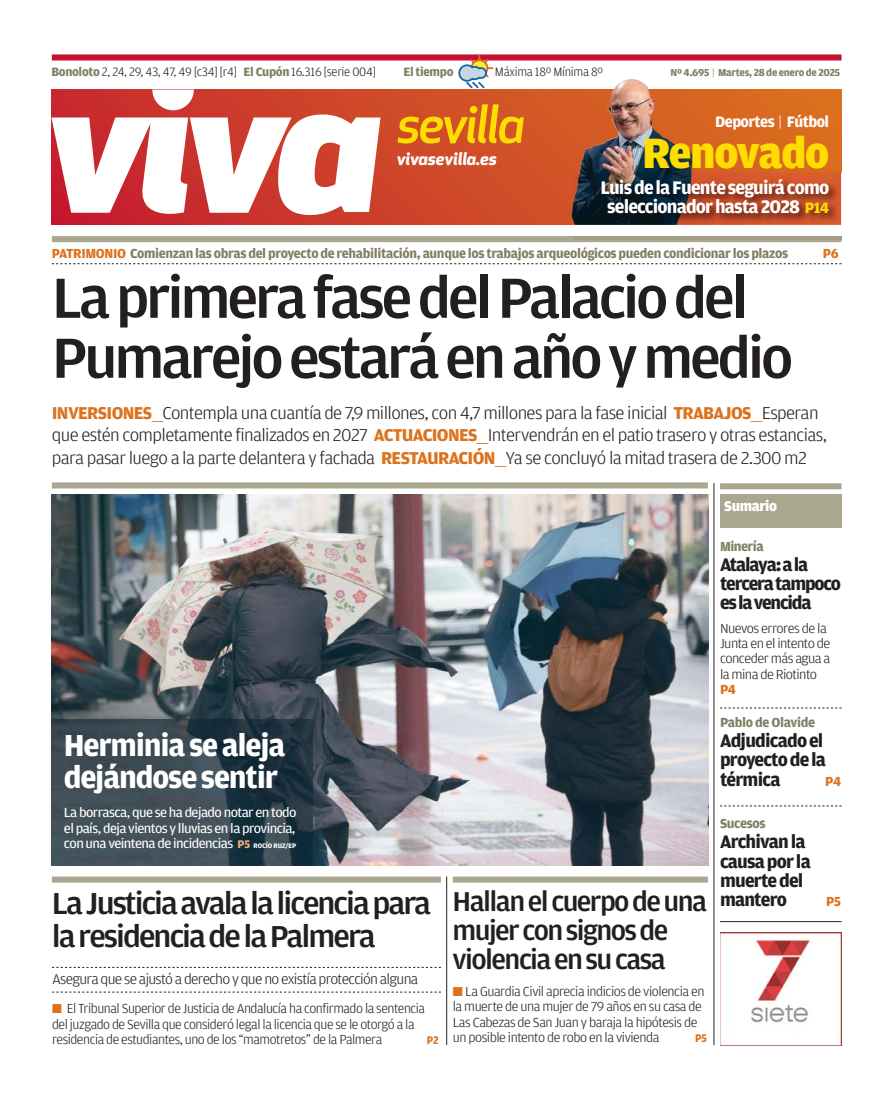
<style>
.page{position:relative;width:893px;height:1094px;background:#fff}
.page>*{position:absolute;margin:0;border:0;box-sizing:border-box;transform-origin:0 0}
.t1{font:500 60px/60px "Amplitude";letter-spacing:-.055em;color:#231f20;scale:1.05 1}
.t2{font:italic 500 51.45px "Apex New";letter-spacing:-.045em;color:#fd0}
.t3{font:900 45px "Amplitude";letter-spacing:-.025em;color:#fd0}
.t4{font:500 32.1px/32.1px "Amplitude";letter-spacing:-.06em;color:#231f20;scale:1.05 1}
.t5{font:700 32.1px/32.1px "Amplitude";letter-spacing:-.035em;color:#fff}
.t6{font:500 28.95px/29px "Amplitude";letter-spacing:-.055em;color:#231f20}
.t7{font:700 19.35px/19.4px "Amplitude";letter-spacing:-.045em;color:#231f20}
.t8{font:700 19.35px/19.4px "Amplitude";letter-spacing:-.045em;color:#fff;text-align:center}
.t9{font:700 19.35px/19.4px "Amplitude";letter-spacing:-.065em;color:#231f20}
.t10{font:300 18.15px/22.2px "Amplitude";letter-spacing:-.035em;color:#231f20;scale:1.05 1}
.t11{font:italic 700 17.1px "Apex New";letter-spacing:-.005em;color:#fff}
.t12{font:700 16.05px "Amplitude";letter-spacing:-.035em;color:#fff}
.t13{font:300 15px "Amplitude";letter-spacing:-.045em;color:#231f20;scale:1.05 1}
.t14{font:900 15px "Amplitude";letter-spacing:-.025em;color:#fff}
.t15{font:300 13.95px/15.5px "Amplitude";letter-spacing:-.035em;color:#231f20}
.t16{font:700 13.95px "Amplitude";letter-spacing:-.025em;color:#827f64}
.t17{font:13.95px/15.5px "Amplitude";letter-spacing:-.04em;color:#fff;text-align:justify;scale:1.05 1}
.t18{font:300 13.95px/15.5px "Amplitude";letter-spacing:-.035em;color:#231f20;scale:1.05 1}
.t19{font:700 13.95px "Amplitude";letter-spacing:-.035em;color:#dc721c}
.t20{font:300 12.9px "Amplitude";letter-spacing:-.02em;color:#231f20}
.t21{font:700 12.9px "Amplitude";letter-spacing:-.025em;color:#827f64}
.t22{font:700 11.85px "Amplitude";color:#dc721c;scale:.93 1}
.t23{font:700 10.65px "Amplitude";letter-spacing:-.025em;color:#827f64}
.s1{font-weight:700;color:#827f64}
.s2{font-weight:300}
.s3{font-size:16.05px;color:#fd0}
.s4{color:#dc721c}
.s5{font-weight:700;color:#dc721c}
.s6{font-weight:700;font-size:11.85px;color:#edb07e}
.s7{font-weight:700;font-size:6.9px}
</style>
<div class="page">
<div style="left:52px;top:482px;width:655px;height:6px;background:#a9a790"></div>
<img style="left:52px;top:494px;width:656px;height:371px">
<div style="left:720px;top:494px;width:121px;height:34px;background:#a9a790"></div>
<hr style="left:713px;top:483px;width:1px;height:562px;background:#231f20">
<svg style="left:720px;top:707px;width:121px;height:1px"></svg>
<svg style="left:720px;top:805px;width:121px;height:1px"></svg>
<div style="left:720px;top:483px;width:121px;height:6px;background:#a9a790"></div>
<svg style="left:52px;top:236px;width:789px;height:6px;background:#a8a58e"></svg>
<svg style="left:52px;top:263px;width:789px;height:1px"></svg>
<img style="left:720px;top:932px;width:121px;height:113px">
<hr style="left:720px;top:921px;width:121px;height:1px;background:#231f20">
<div style="left:52px;top:876px;width:389px;height:6px;background:#a9a790"></div>
<hr style="left:446px;top:876px;width:1px;height:169px;background:#231f20">
<div style="left:453px;top:876px;width:254px;height:6px;background:#a9a790"></div>
<svg style="left:52px;top:967px;width:389px;height:1px"></svg>
<svg style="left:52px;top:991px;width:389px;height:1px"></svg>
<svg style="left:51px;top:90px;width:790px;height:135px;background:#d15226"></svg>
<svg style="left:51px;top:89px;width:329px;height:126px"></svg>
<div style="left:52px;top:54px;width:789px;height:6px;background:#c4122f"></div>
<svg style="left:457px;top:57px;width:35px;height:32px"></svg>
<img style="left:571px;top:79px;width:121px;height:146px">
<img style="left:691px;top:173px;width:150px;height:52px">
<img style="left:573px;top:173px;width:118px;height:52px">
<img style="left:52px;top:719px;width:260px;height:146px">
<p class="t20" style="left:51px;top:66px;width:326px"><span class="s1">Bonoloto</span> 2, 24, 29, 43, 47, 49 [c34] [r4] <span class="s1">El Cupón</span> 16.316 [serie 004]</p>
<p class="t21" style="left:403px;top:66px;width:52px">El tiempo</p>
<p class="t20" style="left:495px;top:66px;width:110px">Máxima 18º Mínima 8º</p>
<p class="t23" style="left:670px;top:68px;width:171px">Nº 4.695 <span class="s2">|</span> Martes, 28 de enero de 2025</p>
<h2 class="t2" style="left:397px;top:95px;width:130px">sevilla</h2>
<p class="t11" style="left:397px;top:149px;width:102px">vivasevilla.es</p>
<p class="t12" style="left:715px;top:115px;width:115px">Deportes <span class="s2">|</span> Fútbol</p>
<h3 class="t3" style="left:642px;top:136px;width:188px">Renovado</h3>
<h3 class="t8" style="left:600px;top:179px;width:230px">Luis de la Fuente seguirá como seleccionador hasta 2028 <span class="s3">P14</span></h3>
<p class="t16" style="left:52px;top:247px;width:738px"><span class="s4">PATRIMONIO</span> Comienzan las obras del proyecto de rehabilitación, aunque los trabajos arqueológicos pueden condicionar los plazos</p>
<p class="t19" style="left:822px;top:247px;width:17px">P6</p>
<h1 class="t1" style="left:52px;top:272px;width:707px">La primera fase del Palacio del<br>Pumarejo estará en año y medio</h1>
<p class="t10" style="left:52px;top:403px;width:740px"><span class="s5">INVERSIONES</span><span class="s4">___</span>Contempla una cuantía de 7,9 millones, con 4,7 millones para la fase inicial <span class="s5">TRABAJOS</span><span class="s4">___</span>Esperan que estén completamente finalizados en 2027 <span class="s5">ACTUACIONES</span><span class="s4">___</span>Intervendrán en el patio trasero y otras estancias, para pasar luego a la parte delantera y fachada <span class="s5">RESTAURACIÓN</span><span class="s4">___</span>Ya se concluyó la mitad trasera de 2.300 m2</p>
<p class="t14" style="left:724px;top:500px;width:54px">Sumario</p>
<h3 class="t5" style="left:64px;top:731px;width:223px">Herminia se aleja dejándose sentir</h3>
<p class="t17" style="left:64px;top:805px;width:223px">La borrasca, que se ha dejado notar en todo el país, deja vientos y lluvias en la provincia, con una veintena de incidencias <span class="s6">P5</span> <span class="s7">ROCÍO RUZ/EP</span></p>
<h3 class="t4" style="left:52px;top:889px;width:363px">La Justicia avala la licencia para la residencia de la Palmera</h3>
<p class="t13" style="left:52px;top:973px;width:350px">Asegura que se ajustó a derecho y que no existía protección alguna</p>
<p class="t15" style="left:52px;top:1001px;width:374px"><span class="s4">■</span> El Tribunal Superior de Justicia de Andalucía ha confirmado la sentencia del juzgado de Sevilla que consideró legal la licencia que se le otorgó a la residencia de estudiantes, uno de los “mamotretos” de la Palmera</p>
<p class="t22" style="left:427px;top:1035px;width:14px">P2</p>
<h3 class="t6" style="left:452px;top:889px;width:256px">Hallan el cuerpo de una mujer con signos de violencia en su casa</h3>
<p class="t15" style="left:453px;top:984px;width:253px"><span class="s4">■</span> La Guardia Civil aprecia indicios de violencia en la muerte de una mujer de 79 años en su casa de Las Cabezas de San Juan y baraja la hipótesis de un posible intento de robo en la vivienda</p>
<p class="t22" style="left:695px;top:1033px;width:14px">P5</p>
<p class="t16" style="left:720px;top:540px;width:45px">Minería</p>
<h3 class="t9" style="left:720px;top:555px;width:122px">Atalaya: a la tercera tampoco es la vencida</h3>
<p class="t18" style="left:720px;top:621px;width:107px">Nuevos errores de la<br>Junta en el intento de conceder más agua a la mina de Riotinto</p>
<p class="t19" style="left:720px;top:684px;width:18px">P4</p>
<p class="t16" style="left:720px;top:717px;width:97px">Pablo de Olavide</p>
<h3 class="t7" style="left:720px;top:732px;width:108px">Adjudicado el proyecto de la térmica</h3>
<p class="t19" style="left:825px;top:775px;width:18px">P4</p>
<p class="t16" style="left:720px;top:818px;width:47px">Sucesos</p>
<h3 class="t7" style="left:720px;top:833px;width:92px">Archivan la causa por la muerte del mantero</h3>
<p class="t19" style="left:826px;top:896px;width:16px">P5</p>
</div>
